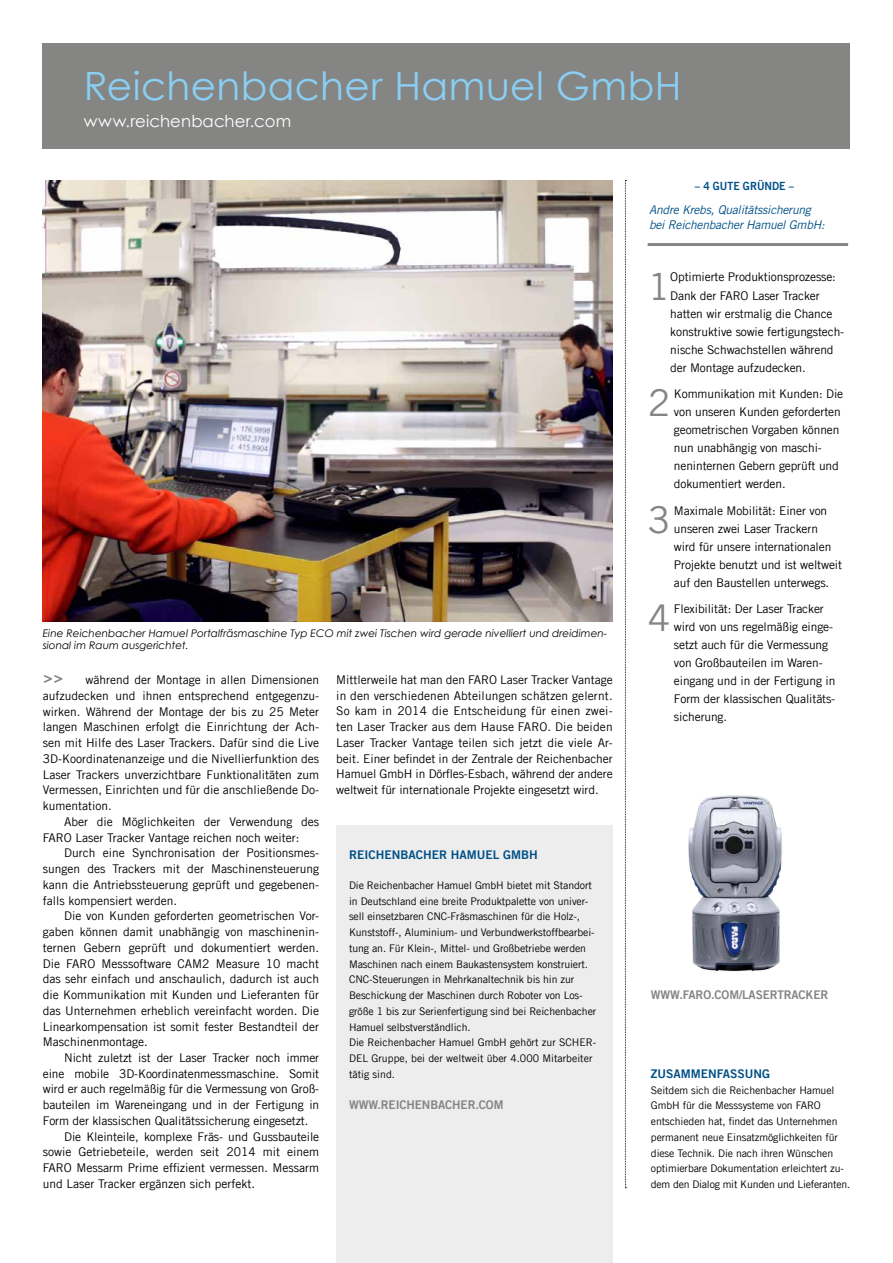
<style>
.page{position:relative;width:893px;height:1263px;background:#fff}
.page>*{position:absolute;margin:0;border:0;box-sizing:border-box;transform-origin:0 0}
.t1{font:39px "Century Gothic";letter-spacing:.015em;color:#89cff4}
.t2{font:36.9px "Trade Gothic LT Com";color:#858584}
.t3{font:16.5px "Century Gothic";letter-spacing:.005em;color:#fff}
.t4{font:700 12.45px "Verdana";color:#858584;scale:.96 1}
.t5{font:12px/15.8px "Trade Gothic LT Com";letter-spacing:-.01em;color:#000}
.t6{font:italic 12px/15px "Trade Gothic LT Com";letter-spacing:-.02em;color:#005187}
.t7{font:12px "Trade Gothic LT Com Bd 2";letter-spacing:-.01em;color:#858584}
.t8{font:12px "Trade Gothic LT Com Bd 2";color:#005187}
.t9{font:11.4px "Trade Gothic LT Com Bd 2";color:#005187;scale:.93 1}
.t10{font:10.5px/15.8px "Trade Gothic LT Com";letter-spacing:-.01em;color:#000}
.t11{font:italic 10.5px/12.6px "Century Gothic";color:#000}
</style>
<div class="page">
<svg style="left:625px;top:180px;width:1px;height:1008px"></svg>
<img style="left:43px;top:180px;width:570px;height:441px">
<div style="left:336px;top:826px;width:277px;height:437px;background:#ededed"></div>
<div style="left:42px;top:43px;width:808px;height:105px;background:#858584"></div>
<img style="left:688px;top:795px;width:94px;height:177px">
<hr style="left:648px;top:243px;width:200px;height:3px;background:#858584">
<h1 class="t1" style="left:84px;top:59px;width:599px">Reichenbacher Hamuel GmbH</h1>
<h3 class="t3" style="left:84px;top:110px;width:209px">www.reichenbacher.com</h3>
<p class="t11" style="left:43px;top:626px;width:566px">Eine Reichenbacher Hamuel Portalfräsmaschine Typ ECO mit zwei Tischen wird gerade nivelliert und dreidimen&shy;sional im Raum ausgerichtet.</p>
<p class="t4" style="left:43px;top:669px;width:23px">&gt;&gt;</p>
<p class="t5" style="left:336px;top:672px;width:278px;text-align:justify">Mittlerweile hat man den FARO Laser Tracker Vantage in den verschiedenen Abteilungen schätzen gelernt.<br>So kam in 2014 die Entscheidung für einen zwei&shy;ten Laser Tracker aus dem Hause FARO. Die beiden Laser Tracker Vantage teilen sich jetzt die viele Ar&shy;beit. Einer befindet in der Zentrale der Reichenbacher Hamuel GmbH in Dörfles-Esbach, während der andere weltweit für internationale Projekte eingesetzt wird.</p>
<p class="t5" style="left:43px;top:672px;width:278px;text-align:justify;text-indent:43px">während der Montage in allen Dimensionen aufzudecken und ihnen entsprechend entgegenzu&shy;wirken. Während der Montage der bis zu 25 Meter langen Maschinen erfolgt die Einrichtung der Ach&shy;sen mit Hilfe des Laser Trackers. Dafür sind die Live 3D-Koordinatenanzeige und die Nivellierfunktion des Laser Trackers unverzichtbare Funktionalitäten zum Vermessen, Einrichten und für die anschließende Do&shy;kumentation.</p>
<p class="t5" style="left:43px;top:813px;width:278px;text-indent:21px">Aber die Möglichkeiten der Verwendung des<br>FARO Laser Tracker Vantage reichen noch weiter:</p>
<p class="t5" style="left:43px;top:845px;width:278px;text-align:justify;text-indent:21px">Durch eine Synchronisation der Positionsmes&shy;sungen des Trackers mit der Maschinensteuerung kann die Antriebssteuerung geprüft und gegebenen&shy;falls kompensiert werden.</p>
<p class="t5" style="left:43px;top:908px;width:278px;text-align:justify;text-indent:21px">Die von Kunden geforderten geometrischen Vor&shy;gaben können damit unabhängig von maschinenin&shy;ternen Gebern geprüft und dokumentiert werden.<br>Die FARO Messsoftware CAM2 Measure 10 macht das sehr einfach und anschaulich, dadurch ist auch die Kommunikation mit Kunden und Lieferanten für das Unternehmen erheblich vereinfacht worden. Die Linearkompensation ist somit fester Bestandteil der Maschinenmontage.</p>
<p class="t5" style="left:64px;top:1050px;width:257px">Nicht zuletzt ist der Laser Tracker noch immer</p>
<p class="t5" style="left:43px;top:1065px;width:278px">eine mobile 3D-Koordinatenmessmaschine. Somit</p>
<p class="t5" style="left:43px;top:1081px;width:278px">wird er auch regelmäßig für die Vermessung von Groß-</p>
<p class="t5" style="left:43px;top:1097px;width:278px">bauteilen im Wareneingang und in der Fertigung in</p>
<p class="t5" style="left:43px;top:1113px;width:267px">Form der klassischen Qualitätssicherung eingesetzt.</p>
<p class="t5" style="left:64px;top:1128px;width:257px">Die Kleinteile, komplexe Fräs- und Gussbauteile</p>
<p class="t5" style="left:43px;top:1144px;width:278px">sowie Getriebeteile, werden seit 2014 mit einem</p>
<p class="t5" style="left:43px;top:1160px;width:278px">FARO Messarm Prime effizient vermessen. Messarm</p>
<p class="t5" style="left:43px;top:1176px;width:214px">und Laser Tracker ergänzen sich perfekt.</p>
<p class="t8" style="left:349px;top:847px;width:190px">REICHENBACHER HAMUEL GMBH</p>
<p class="t10" style="left:349px;top:877px;width:249px">Die Reichenbacher Hamuel GmbH bietet mit Standort in Deutschland eine breite Produktpalette von univer&shy;sell einsetzbaren CNC-Fräsmaschinen für die Holz-, Kunststoff-, Aluminium- und Verbundwerkstoffbearbei&shy;tung an. Für Klein-, Mittel- und Großbetriebe werden Maschinen nach einem Baukastensystem konstruiert.<br>CNC-Steuerungen in Mehrkanaltechnik bis hin zur Beschickung der Maschinen durch Roboter von Los&shy;größe 1 bis zur Serienfertigung sind bei Reichenbacher Hamuel selbstverständlich.<br>Die Reichenbacher Hamuel GmbH gehört zur SCHER-DEL Gruppe, bei der weltweit über 4.000 Mitarbeiter tätig sind.</p>
<p class="t7" style="left:349px;top:1098px;width:156px">WWW.REICHENBACHER.COM</p>
<p class="t9" style="left:695px;top:179px;width:108px">– 4 GUTE GRÜNDE –</p>
<p class="t6" style="left:649px;top:202px;width:177px">Andre Krebs, Qualitätssicherung bei Reichenbacher Hamuel GmbH:</p>
<h2 class="t2" style="left:648px;top:264px;width:24px">1</h2>
<p class="t5" style="left:670px;top:268px;width:176px;line-height:18px">Optimierte Produktionsprozesse:<br>Dank der FARO Laser Tracker hatten wir erstmalig die Chance konstruktive sowie fertigungstech&shy;nische Schwachstellen während der Montage aufzudecken.</p>
<h2 class="t2" style="left:648px;top:381px;width:24px">2</h2>
<p class="t5" style="left:674px;top:385px;width:171px;line-height:18px">Kommunikation mit Kunden: Die von unseren Kunden geforderten geometrischen Vorgaben können nun unabhängig von maschi&shy;neninternen Gebern geprüft und dokumentiert werden.</p>
<h2 class="t2" style="left:648px;top:497px;width:24px">3</h2>
<p class="t5" style="left:674px;top:501px;width:170px;line-height:18px">Maximale Mobilität: Einer von unseren zwei Laser Trackern wird für unsere internationalen<br>Projekte benutzt und ist weltweit auf den Baustellen unterwegs.</p>
<h2 class="t2" style="left:648px;top:596px;width:24px">4</h2>
<p class="t5" style="left:674px;top:600px;width:163px;line-height:18px">Flexibilität: Der Laser Tracker wird von uns regelmäßig einge&shy;setzt auch für die Vermessung von Großbauteilen im Waren&shy;eingang und in der Fertigung in<br>Form der klassischen Qualitäts&shy;sicherung.</p>
<p class="t7" style="left:651px;top:987px;width:179px">WWW.FARO.COM/LASERTRACKER</p>
<p class="t8" style="left:651px;top:1066px;width:121px">ZUSAMMENFASSUNG</p>
<p class="t10" style="left:651px;top:1082px;width:201px">Seitdem sich die Reichenbacher Hamuel GmbH für die Messsysteme von FARO entschieden hat, findet das Unternehmen permanent neue Einsatzmöglichkeiten für diese Technik. Die nach ihren Wünschen optimierbare Dokumentation erleichtert zu&shy;dem den Dialog mit Kunden und Lieferanten.</p>
</div>
